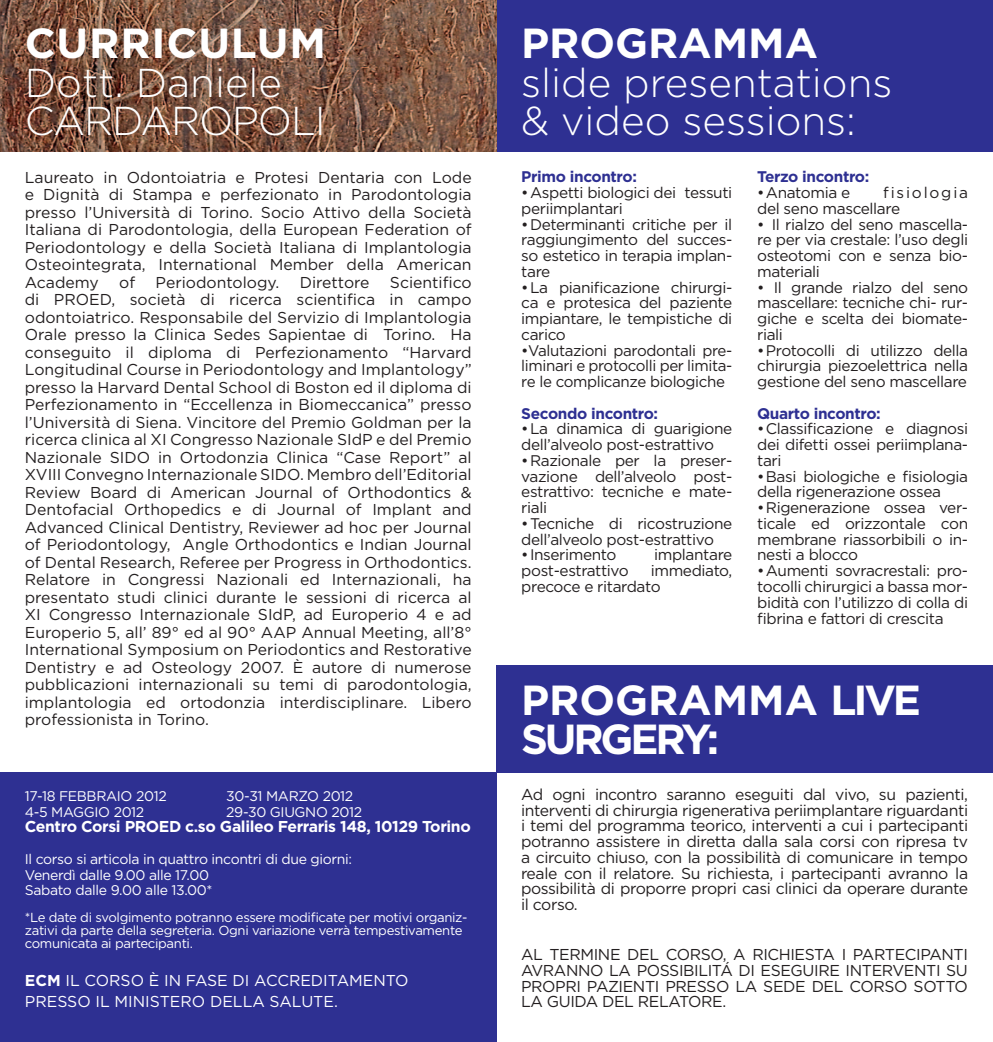
<style>
.page{position:relative;width:993px;height:1042px;background:#fff}
.page>*{position:absolute;margin:0;border:0;box-sizing:border-box;transform-origin:0 0}
.t1{font:700 42px/38.5px "Gotham";letter-spacing:-.075em;color:#fff}
.t2{font:700 42px "Gotham";letter-spacing:.02em;color:#fff}
.t3{font:700 42px "Gotham";color:#fff}
.t4{font:300 40.25px/38.5px "Gotham";color:#fff}
.t5{font:300 40.25px/38.5px "Gotham";letter-spacing:-.03em;color:#fff}
.t6{font:15.75px/17.5px "Gotham";letter-spacing:-.015em;color:#231f20;text-align:justify}
.t7{font:15.75px "Gotham";color:#fff}
.t8{font:700 15.75px "Gotham";letter-spacing:-.025em;color:#fff}
.t9{font:15.4px/15.8px "Gotham";letter-spacing:-.025em;color:#231f20;text-align:justify}
.t10{font:700 15.4px "Gotham";letter-spacing:-.025em;color:#2e3092}
.t11{font:14px/15.8px "Gotham";letter-spacing:-.025em;color:#fff}
.t12{font:13.12px/13.1px "Gotham";letter-spacing:-.025em;color:#fff}
.s1{font-weight:700}
</style>
<div class="page">
<div style="left:0;top:773px;width:496px;height:269px;background:#2e3092"></div>
<div style="left:496px;top:0;width:496px;height:151px;background:#2e3092"></div>
<img style="left:0;top:0;width:496px;height:151px">
<div style="left:496px;top:665px;width:496px;height:108px;background:#2e3092"></div>
<h1 class="t2" style="left:25px;top:16px;width:302px">CURRICULUM</h1>
<h2 class="t5" style="left:25px;top:62px;width:302px">Dott. Daniele<br>CARDAROPOLI</h2>
<p class="t6" style="left:25px;top:168px;width:448px">Laureato in Odontoiatria e Protesi Dentaria con Lode e Dignità di Stampa e perfezionato in Parodontologia presso l’U niversità di Torino. Socio Attivo della Società Italiana di Parodontologia, della European Federation of Periodontology e della Società Italiana di I mplantologia Osteointegrata, I nternational Member della American Academy</p>
<p class="t6" style="left:119px;top:273px;width:17px">of</p>
<p class="t6" style="left:155px;top:273px;width:125px">Periodontology.</p>
<p class="t6" style="left:299px;top:273px;width:71px">Direttore</p>
<p class="t6" style="left:390px;top:273px;width:83px">Scientifico</p>
<p class="t6" style="left:25px;top:290px;width:448px;text-indent:75px">D, società di ricerca scientifica in campo odontoiatrico. Responsabile del Servizio di I mplantologia Orale presso la Clinica Sedes Sapientae di Torino. Ha conseguito il diploma di Perfezionamento “Harvard Longitudinal Course in Periodontology and I mplantology” presso la Harvard Dental School di Boston ed il diploma di Perfezionamento in “Eccellenza in Biomeccanica” presso l’U niversità di Siena. Vincitore del Premio Goldman per la ricerca clinica al XI Congresso Nazionale SIdP e del Premio Nazionale SI DO in Ortodonzia Clinica “Case Report” al XVIII Convegno I nternazionale SI DO. Membro dell’Editorial Review Board di American Journal of Orthodontics &amp; Dentofacial Orthopedics e di Journal of I mplant and Advanced Clinical Dentistry, Reviewer ad hoc per Journal of Periodontology, Angle Orthodontics e I ndian Journal of Dental Research, Referee per Progress in Orthodontics.<br>Relatore in Congressi Nazionali ed I nternazionali, ha presentato studi clinici durante le sessioni di ricerca al XI Congresso I nternazionale SIdP, ad Europerio 4 e ad Europerio 5, all’ 89° ed al 90° AAP Annual Meeting, all’8° I nternational Symposium on Periodontics and Restorative Dentistry e ad Osteology 2007. È autore di numerose pubblicazioni internazionali su temi di parodontologia, implantologia ed ortodonzia interdisciplinare. Libero professionista in Torino.</p>
<p class="t6" style="left:25px;top:290px;width:52px">di PROE</p>
<p class="t11" style="left:25px;top:787px;width:143px">17-18 febbraio 2012</p>
<p class="t11" style="left:226px;top:787px;width:129px">30-31 marzo 2012</p>
<p class="t11" style="left:25px;top:803px;width:121px">4-5 maggio 2012</p>
<p class="t11" style="left:226px;top:803px;width:137px">29-30 giugno 2012</p>
<p class="t8" style="left:25px;top:816px;width:447px">Centro Corsi PROED c.so Galileo Ferraris 148, 10129 Torino</p>
<p class="t11" style="left:25px;top:850px;width:329px">I l corso si articola in quattro incontri di due giorni:<br>Venerdì dalle 9.00 alle 17.00<br>Sabato dalle 9.00 alle 13.00*</p>
<p class="t12" style="left:25px;top:910px;width:444px">*Le date di svolgimento potranno essere modificate per motivi organiz&shy;zativi da parte della segreteria. Ogni variazione verrà tempestivamente comunicata ai partecipanti.</p>
<p class="t7" style="left:25px;top:970px;width:325px"><span class="s1">ECM</span> I L CORSO È IN FASE DI ACCREDITAMEN</p>
<p class="t7" style="left:386px;top:970px;width:22px">TO</p>
<p class="t7" style="left:25px;top:991px;width:99px">PRESSO IL MINI</p>
<p class="t7" style="left:150px;top:991px;width:32px">STERO</p>
<p class="t7" style="left:210px;top:991px;width:129px">DELLA SALUTE.</p>
<h1 class="t3" style="left:521px;top:16px;width:298px">PROGRAMMA</h1>
<h2 class="t4" style="left:521px;top:62px;width:373px">slide presentations &amp; video sessions:</h2>
<p class="t10" style="left:521px;top:167px;width:117px">Primo incontro:</p>
<p class="t9" style="left:521px;top:184px;width:212px">• Aspetti biologici dei tessuti periimplantari</p>
<p class="t9" style="left:521px;top:216px;width:212px">•Determinanti critiche per il raggiungimento del succes&shy;so estetico in terapia implan&shy;tare</p>
<p class="t9" style="left:521px;top:279px;width:212px">•La pianificazione chirurgi&shy;ca e protesica del paziente impiantare, le tempistiche di carico</p>
<p class="t9" style="left:521px;top:342px;width:212px">•Valutazioni parodontali pre&shy;liminari e protocolli per limita&shy;re le complicanze biologiche</p>
<p class="t10" style="left:521px;top:403px;width:138px">Secondo incontro:</p>
<p class="t9" style="left:521px;top:421px;width:212px">•La dinamica di guarigione dell’alveolo post-estrattivo</p>
<p class="t9" style="left:521px;top:452px;width:212px">• Razionale per la preser&shy;vazione dell’alveolo post&shy;estrattivo: tecniche e mate&shy;riali</p>
<p class="t9" style="left:521px;top:515px;width:212px">•Tecniche di ricostruzione dell’alveolo post-estrattivo</p>
<p class="t9" style="left:521px;top:547px;width:97px">• I nserimento</p>
<p class="t9" style="left:654px;top:547px;width:80px">implantare</p>
<p class="t9" style="left:521px;top:562px;width:109px">post-estrattivo</p>
<p class="t9" style="left:521px;top:562px;width:212px;text-indent:129px">immediato, precoce e ritardato</p>
<p class="t10" style="left:757px;top:167px;width:113px">Terzo incontro:</p>
<p class="t9" style="left:757px;top:184px;width:95px">• Anatomia e</p>
<p class="t9" style="left:757px;top:184px;width:212px;text-indent:126px">fisiologia del seno mascellare</p>
<p class="t9" style="left:757px;top:216px;width:212px">• I l rialzo del seno mascella&shy;re per via crestale: l’uso degli osteotomi con e senza bio&shy;materiali</p>
<p class="t9" style="left:757px;top:279px;width:212px">• I l grande rialzo del seno mascellare: tecniche chi- rur&shy;giche e scelta dei biomate&shy;riali</p>
<p class="t9" style="left:757px;top:342px;width:212px">•Protocolli di utilizzo della chirurgia piezoelettrica nella gestione del seno mascellare</p>
<p class="t10" style="left:757px;top:403px;width:125px">Quarto incontro:</p>
<p class="t9" style="left:757px;top:421px;width:212px">•Classificazione e diagnosi dei difetti ossei periimplana&shy;tari</p>
<p class="t9" style="left:757px;top:468px;width:212px">• Basi biologiche e fisiologia della rigenerazione ossea</p>
<p class="t9" style="left:757px;top:499px;width:212px">• Rigenerazione ossea ver&shy;ticale ed orizzontale con membrane riassorbibili o in&shy;nesti a blocco</p>
<p class="t9" style="left:757px;top:562px;width:212px">• Aumenti sovracrestali: pro&shy;tocolli chirurgici a bassa mor&shy;bidità con l’utilizzo di colla di fibrina e fattori di crescita</p>
<h1 class="t1" style="left:521px;top:680px;width:401px">PROGRAMMA LIVE<br>SURGERY:</h1>
<p class="t6" style="left:521px;top:786px;width:448px;line-height:15.8px">Ad ogni incontro saranno eseguiti dal vivo, su pazienti, interventi di chirurgia rigenerativa periimplantare riguardanti i temi del programma teorico, interventi a cui i partecipanti potranno assistere in diretta dalla sala corsi con ripresa tv a circuito chiuso, con la possibilità di comunicare in tempo reale con il relatore. Su richiesta, i partecipanti avranno la possibilità di proporre propri casi clinici da operare durante il corso.</p>
<p class="t6" style="left:521px;top:945px;width:50px">AL TERMINE</p>
<p class="t6" style="left:627px;top:945px;width:339px">DEL CORSO, A RI CHIESTA I PARTECI PANTI</p>
<p class="t6" style="left:521px;top:961px;width:35px">AVRANNO</p>
<p class="t6" style="left:609px;top:961px;width:182px">LA POSSIBI LITÁ DI ESEGUIRE</p>
<p class="t6" style="left:845px;top:961px;width:121px">INTERVENTI SU</p>
<p class="t6" style="left:521px;top:977px;width:86px">PROPRI PAZIEN</p>
<p class="t6" style="left:521px;top:977px;width:446px;line-height:15.8px;text-indent:124px">TI PRESSO LA SEDE DEL CORSO SOTTO<br>LA GUI DA DE L RE LATORE</p>
<p class="t6" style="left:722px;top:992px;width:5px">.</p>
</div>
